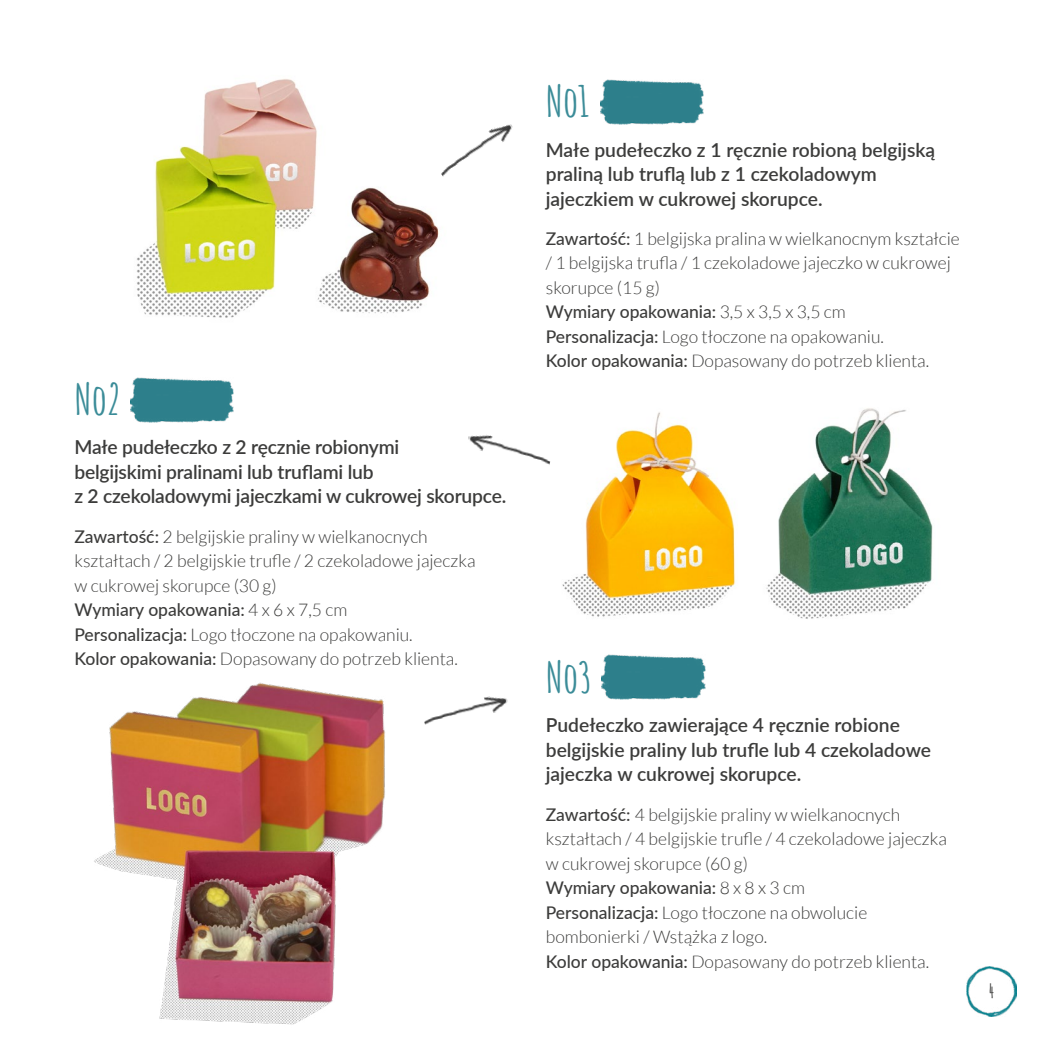
<style>
.page{position:relative;width:1042px;height:1042px;background:#fff}
.page>*{position:absolute;margin:0;border:0;box-sizing:border-box;transform-origin:0 0}
.t1{font:700 42px "Amatic SC";color:#3b8c98}
.t2{font:600 19.25px/24.5px "Lato";color:#3c3c3b}
.t3{font:700 19.25px "Amatic SC";color:#3c3c3b}
.t4{font:300 17.5px/24.5px "Lato";color:#3c3c3b}
.s1{font-weight:500}
</style>
<div class="page">
<img style="left:137px;top:79px;width:302px;height:239px">
<img style="left:94px;top:682px;width:291px;height:343px">
<img style="left:562px;top:408px;width:371px;height:211px">
<img style="left:435px;top:119px;width:78px;height:60px">
<img style="left:468px;top:435px;width:83px;height:30px">
<img style="left:424px;top:696px;width:84px;height:29px">
<img style="left:600px;top:79px;width:104px;height:45px">
<img style="left:130px;top:378px;width:104px;height:44px">
<img style="left:602px;top:655px;width:103px;height:45px">
<img style="left:966px;top:966px;width:51px;height:50px">
<h1 class="t1" style="left:74px;top:367px;width:48px">No2</h1>
<p class="t2" style="left:74px;top:434px;width:433px">Małe pudełeczko z 2 ręcznie robionymi<br>belgijskimi pralinami lub truflami lub<br>z 2 czekoladowymi jajeczkami w cukrowej skorupce.</p>
<p class="t4" style="left:74px;top:524px;width:403px"><span class="s1">Zawartość:</span> 2 belgijskie praliny w wielkanocnych kształtach / 2 belgijskie trufle / 2 czekoladowe jajeczka w cukrowej skorupce (30 g)<br><span class="s1">Wymiary opakowania:</span> 4 x 6 x 7,5 cm<br><span class="s1">Personalizacja:</span> Logo tłoczone na opakowaniu.<br><span class="s1">Kolor opakowania:</span> Dopasowany do potrzeb klienta.</p>
<h1 class="t1" style="left:546px;top:69px;width:45px">No1</h1>
<p class="t2" style="left:546px;top:136px;width:391px">Małe pudełeczko z 1 ręcznie robioną belgijską praliną lub truflą lub z 1 czekoladowym jajeczkiem w cukrowej skorupce.</p>
<p class="t4" style="left:546px;top:226px;width:416px"><span class="s1">Zawartość:</span> 1 belgijska pralina w wielkanocnym kształcie / 1 belgijska trufla / 1 czekoladowe jajeczko w cukrowej skorupce (15 g)<br><span class="s1">Wymiary opakowania:</span> 3,5 x 3,5 x 3,5 cm <span class="s1">Personalizacja:</span> Logo tłoczone na opakowaniu.<br><span class="s1">Kolor opakowania:</span> Dopasowany do potrzeb klienta.</p>
<h1 class="t1" style="left:546px;top:645px;width:48px">No3</h1>
<p class="t2" style="left:546px;top:712px;width:387px">Pudełeczko zawierające 4 ręcznie robione belgijskie praliny lub trufle lub 4 czekoladowe jajeczka w cukrowej skorupce.</p>
<p class="t4" style="left:546px;top:802px;width:403px"><span class="s1">Zawartość:</span> 4 belgijskie praliny w wielkanocnych kształtach / 4 belgijskie trufle / 4 czekoladowe jajeczka w cukrowej skorupce (60 g)<br><span class="s1">Wymiary opakowania:</span> 8 x 8 x 3 cm<br><span class="s1">Personalizacja:</span> Logo tłoczone na obwolucie bombonierki / Wstążka z logo.<br><span class="s1">Kolor opakowania:</span> Dopasowany do potrzeb klienta.</p>
<p class="t3" style="left:988px;top:976px;width:7px">4</p>
</div>
